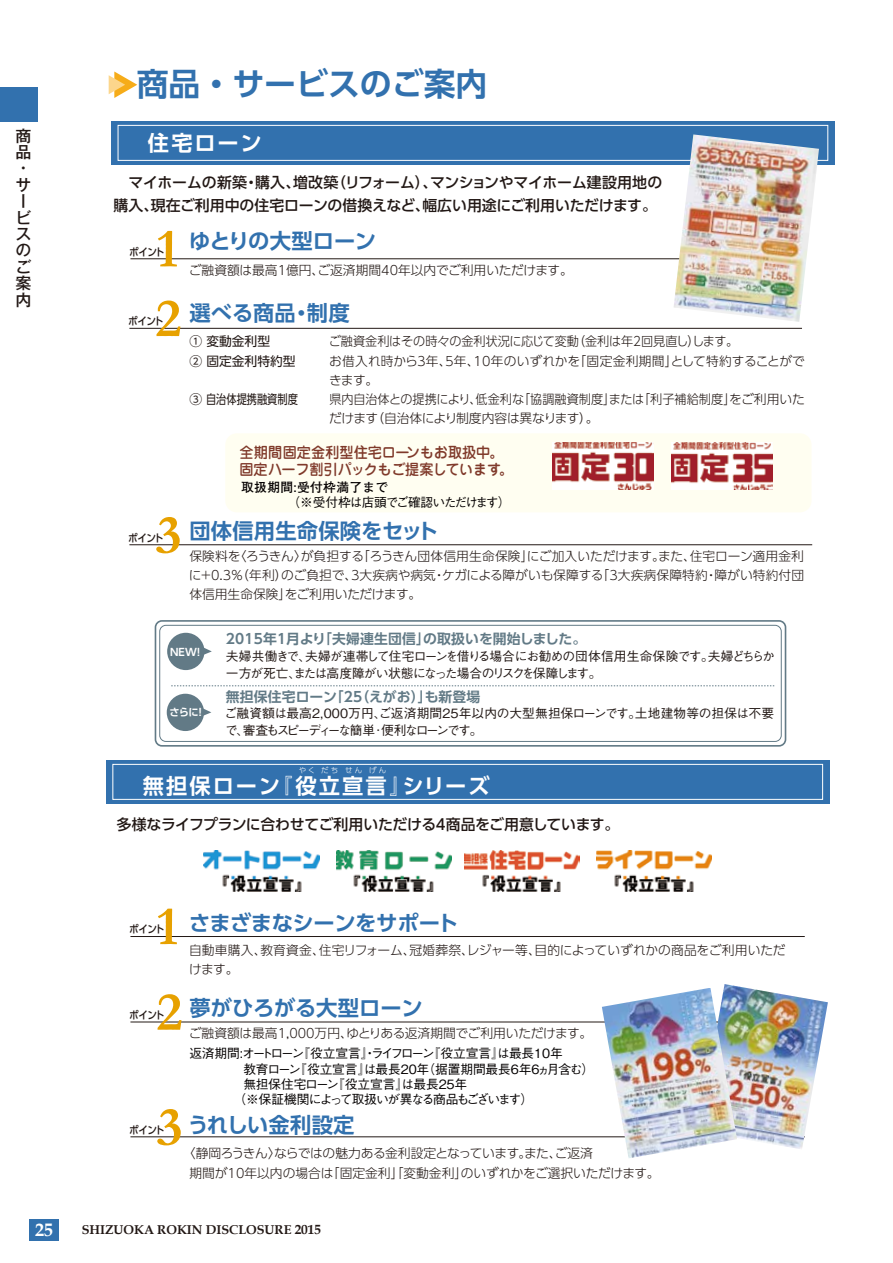
<style>
.page{position:relative;width:893px;height:1263px;background:#fff}
.page>*{position:absolute;margin:0;border:0;box-sizing:border-box;transform-origin:0 0}
.t1{font:700 55.5px "Garamond";color:#e7a100}
.t2{font:700 31.95px "UD Shin Go Pro De";color:#3271ae}
.t3{font:700 21.3px "UD Shin Go Pro De";letter-spacing:-.005em;color:#3271ae}
.t4{font:700 21.3px "UD Shin Go Pro De";letter-spacing:.09em;color:#fff}
.t5{font:700 18px "Book Antiqua";color:#fff}
.t6{font:500 15.9px/16.4px "Gothic MB101 Pro";color:#221815}
.t7{font:500 14.85px/23.4px "UD Shin Go Pro";letter-spacing:-.01em;color:#221815}
.t8{font:500 14.85px/17px "Jun 34 Pro";letter-spacing:-.005em;color:#803a2b;scale:.95 1}
.t9{font:700 13.8px "UD Shin Go Pro De";letter-spacing:.01em;color:#627a86}
.t10{font:300 12.75px/19.2px "UD Shin Go Pro";color:#221815}
.t11{font:500 12.75px/20.5px "Gothic BBB Pro";letter-spacing:-.01em;color:#040000}
.t12{font:300 12.75px/19.2px "UD Shin Go Pro";color:#221815;scale:.95 1}
.t13{font:500 12.75px/17px "Gothic BBB Pro";letter-spacing:-.055em;color:#221815}
.t14{font:500 12.75px/17px "Gothic BBB Pro";letter-spacing:-.02em;color:#221815}
.t15{font:500 12.75px/15.3px "Gothic BBB Pro";letter-spacing:-.08em;color:#040000}
.t16{font:700 12.75px "Book Antiqua";color:#221815}
.t17{font:500 12.75px "Gothic BBB Pro";letter-spacing:-.12em;color:#040000}
.t18{font:12.75px "UD Shin Go Pro";color:#221815}
.t19{font:500 10.65px "UD Shin Go Pro";letter-spacing:-.06em;color:#221815;scale:.9 1}
.t20{font:700 10.2px "UD Shin Go Pro De";letter-spacing:-.015em;color:#fff}
.t21{font:300 7.5px "UD Shin Go Pro";letter-spacing:.285em;color:#fff}
.s1{font-family:"Futo Go B101 Pro";font-weight:700}
.s2{font-family:"UD Shin Go Pro";font-weight:300;color:#221815}
.s3{font-size:13.35px}
</style>
<div class="page">
<div style="left:111px;top:121px;width:723px;height:44px;background:#3271ae"></div>
<div style="left:118px;top:125px;width:710px;height:36px;border:1px solid #fff"></div>
<div style="left:106px;top:760px;width:723px;height:44px;background:#3271ae"></div>
<div style="left:113px;top:764px;width:710px;height:36px;border:1px solid #fff"></div>
<svg style="left:109px;top:71px;width:28px;height:27px"></svg>
<div style="left:225px;top:433px;width:586px;height:79px;background:#fffef1;border-radius:12px"></div>
<img style="left:552px;top:442px;width:101px;height:47px">
<img style="left:671px;top:443px;width:101px;height:47px">
<img style="left:204px;top:851px;width:115px;height:40px">
<img style="left:336px;top:851px;width:115px;height:40px">
<img style="left:464px;top:851px;width:115px;height:40px">
<img style="left:596px;top:851px;width:115px;height:40px">
<hr style="left:130px;top:259px;width:675px;height:1px;background:#221815">
<hr style="left:130px;top:936px;width:675px;height:1px;background:#221815">
<hr style="left:130px;top:1022px;width:675px;height:1px;background:#221815">
<hr style="left:130px;top:1136px;width:675px;height:1px;background:#221815">
<img style="left:724px;top:984px;width:104px;height:165px">
<img style="left:602px;top:988px;width:135px;height:170px">
<hr style="left:129px;top:328px;width:673px;height:1px;background:#221815">
<hr style="left:129px;top:544px;width:683px;height:1px;background:#221815">
<div style="left:167px;top:633px;width:37px;height:37px;background:#627a86;border-radius:50%"></div>
<svg style="left:203px;top:645px;width:9px;height:10px"></svg>
<div style="left:167px;top:694px;width:37px;height:37px;background:#627a86;border-radius:50%"></div>
<svg style="left:203px;top:706px;width:8px;height:11px"></svg>
<div style="left:155px;top:620px;width:631px;height:127px;border:2px solid #627a86;border-radius:6px"></div>
<div style="left:159px;top:625px;width:623px;height:117px;border:1px solid #627a86;border-radius:6px"></div>
<svg style="left:171px;top:685px;width:604px;height:1px"></svg>
<img style="left:673px;top:134px;width:146px;height:188px">
<div style="left:29px;top:1219px;width:30px;height:22px;background:#3271ae"></div>
<div style="left:0;top:87px;width:37px;height:34px;background:#3271ae"></div>
<p class="t6" style="left:15px;top:125px;width:17px">商品・サービスのご案内</p>
<p class="t2" style="left:137px;top:58px;width:352px">商品・サービスのご案内</p>
<p class="t4" style="left:148px;top:125px;width:115px">住宅ローン</p>
<p class="t7" style="left:114px;top:170px;width:550px">　マイホームの新築・購入、増改築（リフォーム）、マンションやマイホーム建設用地の購入、現在ご利用中の住宅ローンの借換えなど、幅広い用途にご利用いただけます。</p>
<p class="t1" style="left:156px;top:216px;width:23px">1</p>
<p class="t19" style="left:129px;top:243px;width:41px">ポイント</p>
<p class="t1" style="left:155px;top:285px;width:28px">2</p>
<p class="t19" style="left:128px;top:312px;width:41px">ポイント</p>
<p class="t1" style="left:155px;top:502px;width:28px">3</p>
<p class="t19" style="left:128px;top:529px;width:41px">ポイント</p>
<p class="t3" style="left:189px;top:224px;width:189px">ゆとりの大型ローン</p>
<p class="t10" style="left:189px;top:260px;width:386px">ご融資額は最高1億円、ご返済期間40年以内でご利用いただけます。</p>
<p class="t3" style="left:189px;top:295px;width:162px">選べる商品・制度</p>
<p class="t18" style="left:189px;top:331px;width:82px">① 変動金利型</p>
<p class="t12" style="left:329px;top:331px;width:432px">ご融資金利はその時々の金利状況に応じて変動（金利は年2回見直し）します。</p>
<p class="t18" style="left:189px;top:350px;width:108px">② 固定金利特約型</p>
<p class="t10" style="left:329px;top:351px;width:477px">お借入れ時から３年、５年、10年のいずれかを「固定金利期間」として特約することができます。</p>
<p class="t18" style="left:189px;top:389px;width:110px">③ 自治体提携融資制度</p>
<p class="t12" style="left:329px;top:389px;width:502px">県内自治体との提携により、低金利な「協調融資制度」または「利子補給制度」をご利用いただけます（自治体により制度内容は異なります）。</p>
<p class="t8" style="left:240px;top:442px;width:290px">全期間固定金利型住宅ローンもお取扱中。固定ハーフ割引パックもご提案しています。</p>
<p class="t15" style="left:241px;top:478px;width:271px"><span class="s1">取扱期間:受付枠満了まで<br></span>　　　 （※受付枠は店頭でご確認いただけます）<span class="s1">　　　　</span></p>
<p class="t3" style="left:189px;top:513px;width:251px">団体信用生命保険をセット</p>
<p class="t10" style="left:189px;top:546px;width:617px;text-align:justify">保険料を〈ろうきん〉が負担する「ろうきん団体信用生命保険」にご加入いただけます。また、住宅ローン適用金利に+0.3%（年利）のご負担で、3大疾病や病気・ケガによる障がいも保障する「3大疾病保障特約・障がい特約付団体信用生命保険」をご利用いただけます。</p>
<p class="t9" style="left:226px;top:628px;width:362px">2015年1月より「夫婦連生団信」の取扱いを開始しました。</p>
<p class="t20" style="left:170px;top:644px;width:35px">NEW！</p>
<p class="t20" style="left:169px;top:704px;width:37px">さらに！</p>
<p class="t13" style="left:226px;top:646px;width:550px">夫婦共働きで、夫婦が連帯して住宅ローンを借りる場合にお勧めの団体信用生命保険です。夫婦どちらか一方が死亡、または高度障がい状態になった場合のリスクを保障します。</p>
<p class="t9" style="left:226px;top:685px;width:256px">無担保住宅ローン「25（えがお）」も新登場</p>
<p class="t14" style="left:225px;top:703px;width:551px">ご融資額は最高2,000万円、ご返済期間25年以内の大型無担保ローンです。土地建物等の担保は不要で、審査もスピーディーな簡単･便利なローンです。</p>
<p class="t21" style="left:299px;top:764px;width:89px">やく だち せん げん</p>
<p class="t4" style="left:143px;top:768px;width:348px">無担保ローン『役立宣言』シリーズ</p>
<p class="t7" style="left:102px;top:812px;width:519px">　多様なライフプランに合わせてご利用いただける4商品をご用意しています。</p>
<p class="t1" style="left:156px;top:894px;width:23px">1</p>
<p class="t19" style="left:129px;top:921px;width:41px">ポイント</p>
<p class="t1" style="left:156px;top:979px;width:28px">2</p>
<p class="t19" style="left:129px;top:1006px;width:41px">ポイント</p>
<p class="t1" style="left:156px;top:1094px;width:28px">3</p>
<p class="t19" style="left:129px;top:1121px;width:41px">ポイント</p>
<p class="t3" style="left:189px;top:905px;width:271px">さまざまなシーンをサポート</p>
<p class="t10" style="left:189px;top:940px;width:598px">自動車購入、教育資金、住宅リフォーム、冠婚葬祭、レジャー等、目的によっていずれかの商品をご利用いただけます。</p>
<p class="t3" style="left:189px;top:990px;width:235px">夢がひろがる大型ローン</p>
<p class="t11" style="left:189px;top:1021px;width:405px"><span class="s2">ご融資額は最高1,000万円、ゆとりある返済期間でご利用いただけます。</span>返済期間:オートローン『役立宣言』・ライフローン『役立宣言』は最長10年</p>
<p class="t11" style="left:243px;top:1057px;width:352px">教育ローン『役立宣言』は最長20年（据置期間最長6年6ヵ月含む）</p>
<p class="t11" style="left:243px;top:1072px;width:225px">無担保住宅ローン『役立宣言』は最長25年</p>
<p class="t17" style="left:234px;top:1089px;width:301px">（※保証機関によって取扱いが異なる商品もございます）</p>
<p class="t3" style="left:187px;top:1107px;width:169px">うれしい金利設定</p>
<p class="t10" style="left:189px;top:1143px;width:472px;text-indent:-6px">〈静岡ろうきん〉ならではの魅力ある金利設定となっています。また、ご返済<br>期間が10年以内の場合は「固定金利」「変動金利」のいずれかをご選択いただけます。</p>
<p class="t5" style="left:35px;top:1219px;width:20px">25</p>
<p class="t16" style="left:82px;top:1222px;width:241px">SHIZUOKA ROKIN DISCLOSURE <span class="s3">2015</span></p>
</div>
